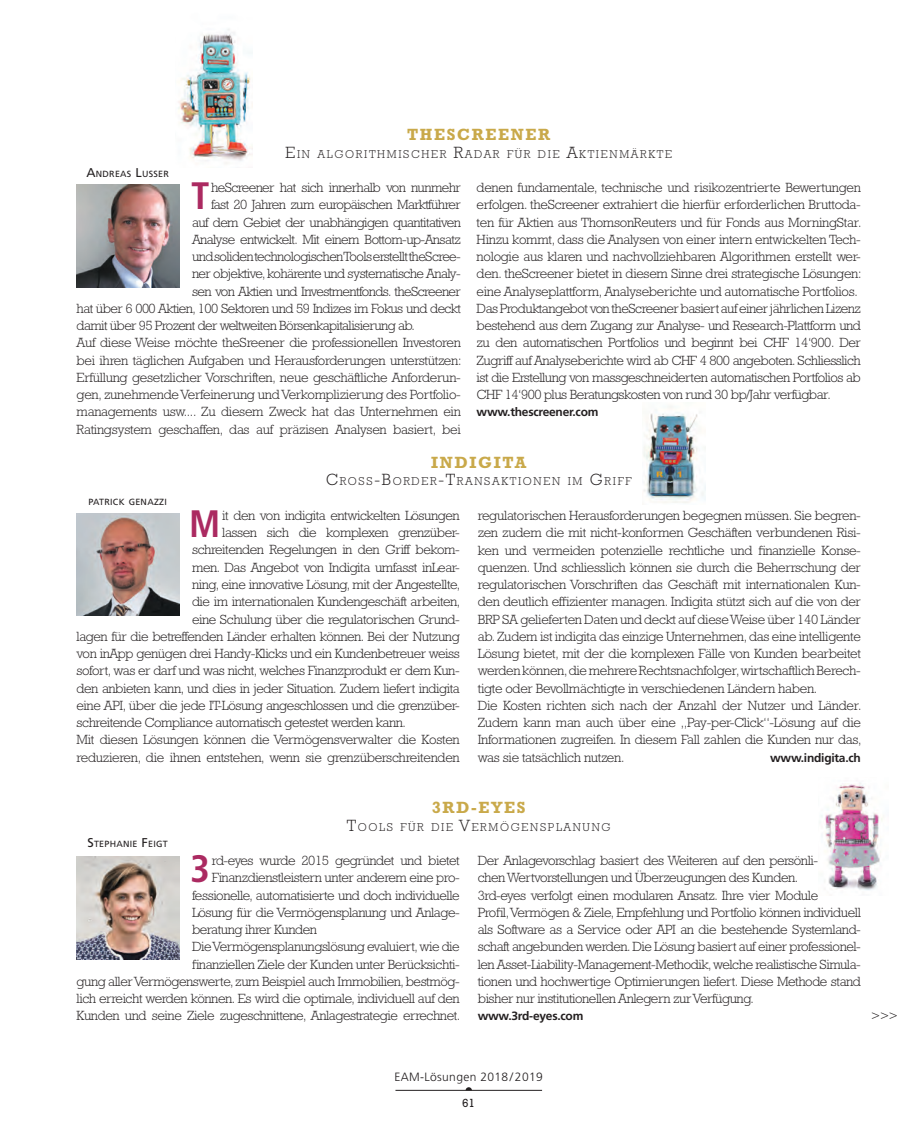
<style>
.page{position:relative;width:915px;height:1140px;background:#fff}
.page>*{position:absolute;margin:0;border:0;box-sizing:border-box;transform-origin:0 0}
.t1{font:700 condensed 38.25px "Frutiger LT";color:#ab2a61}
.t2{font:700 16.5px "Rockwell";letter-spacing:.1em;color:#c9a94a}
.t3{font:700 16.5px "Rockwell";letter-spacing:.1em;color:#c9a94a}
.t4{font:300 13.5px/17.2px "Rockwell";letter-spacing:-.03em;color:#231f20;text-align:justify}
.t5{font:700 12px "Frutiger LT";letter-spacing:-.02em;color:#231f20}
.t6{font:300 12px "Frutiger LT";letter-spacing:.03em;color:#231f20}
.t7{font:12px "Rockwell";color:#231f20}
.t8{font:300 11.55px "Rockwell";letter-spacing:.145em;color:#231f20}
.t9{font:8.85px "Frutiger LT";letter-spacing:.03em;color:#231f20}
.s1{font-size:12.75px}
.s2{font-size:16.5px}
</style>
<div class="page">
<img style="left:178px;top:29px;width:74px;height:135px">
<img style="left:643px;top:406px;width:62px;height:97px">
<img style="left:77px;top:184px;width:102px;height:103px">
<img style="left:77px;top:513px;width:102px;height:103px">
<hr style="left:395px;top:1090px;width:147px;height:1px;background:#231f20">
<svg style="left:465px;top:1087px;width:7px;height:3px"></svg>
<img style="left:77px;top:856px;width:102px;height:103px">
<img style="left:821px;top:783px;width:62px;height:107px">
<p class="t9" style="left:86px;top:168px;width:84px"><span class="s1">A</span>NDREAS <span class="s1">L</span>USSER</p>
<p class="t2" style="left:407px;top:125px;width:145px">THESCREENER</p>
<p class="t8" style="left:285px;top:147px;width:387px"><span class="s2">E</span>IN ALGORITHMISCHER <span class="s2">R</span>ADAR FÜR DIE <span class="s2">A</span>KTIENMÄRKTE</p>
<p class="t1" style="left:191px;top:173px;width:20px">T</p>
<p class="t4" style="left:211px;top:179px;width:251px">heScreener hat sich innerhalb von nunmehr</p>
<p class="t4" style="left:211px;top:196px;width:251px">fast 20 Jahren zum europäischen Marktführer</p>
<p class="t4" style="left:192px;top:213px;width:270px">auf dem Gebiet der unabhängigen quantitativen</p>
<p class="t4" style="left:192px;top:231px;width:270px">Analyse entwickelt. Mit einem Bottom-up-Ansatz</p>
<p class="t4" style="left:192px;top:248px;width:270px">und soliden technologischen Tools erstellt theScree-</p>
<p class="t4" style="left:192px;top:265px;width:270px">ner objektive, kohärente und systematische Analy-</p>
<p class="t4" style="left:192px;top:282px;width:270px">sen von Aktien und Investmentfonds. theScreener</p>
<p class="t4" style="left:77px;top:300px;width:385px">hat über 6 000 Aktien, 100 Sektoren und 59 Indizes im Fokus und deckt</p>
<p class="t4" style="left:77px;top:317px;width:340px">damit über 95 Prozent der weltweiten Börsenkapitalisierung ab.</p>
<p class="t4" style="left:77px;top:334px;width:386px">Auf diese Weise möchte theSreener die professionellen Investoren bei ihren täglichen Aufgaben und Herausforderungen unterstützen:<br>Erfüllung gesetzlicher Vorschriften, neue geschäftliche Anforderun&shy;gen, zunehmende Verfeinerung und Verkomplizierung des Portfolio&shy;managements usw.... Zu diesem Zweck hat das Unternehmen ein Ratingsystem geschaffen, das auf präzisen Analysen basiert, bei</p>
<p class="t4" style="left:476px;top:179px;width:386px">denen fundamentale, technische und risikozentrierte Bewertungen erfolgen. theScreener extrahiert die hierfür erforderlichen Bruttoda&shy;ten für Aktien aus ThomsonReuters und für Fonds aus MorningStar.<br>Hinzu kommt, dass die Analysen von einer intern entwickelten Tech&shy;nologie aus klaren und nachvollziehbaren Algorithmen erstellt wer&shy;den. theScreener bietet in diesem Sinne drei strategische Lösungen: eine Analyseplattform, Analyseberichte und automatische Portfolios.</p>
<p class="t4" style="left:476px;top:300px;width:385px">Das Produktangebot von theScreener basiert auf einer jährlichen Lizenz bestehend aus dem Zugang zur Analyse- und Research-Plattform und zu den automatischen Portfolios und beginnt bei CHF 14‘900. Der Zugriff auf Analyseberichte wird ab CHF 4 800 angeboten. Schliesslich ist die Erstellung von massgeschneiderten automatischen Portfolios ab CHF 14‘900 plus Beratungskosten von rund 30 bp/Jahr verfügbar.</p>
<p class="t5" style="left:476px;top:405px;width:123px">www.thescreener.com</p>
<p class="t9" style="left:88px;top:497px;width:80px">PATRICK GENAZZI</p>
<p class="t2" style="left:431px;top:453px;width:97px">INDIGITA</p>
<p class="t8" style="left:325px;top:475px;width:307px"><span class="s2">C</span>ROSS<span class="s2">-B</span>ORDER<span class="s2">-T</span>RANSAKTIONEN IM <span class="s2">G</span>RIFF</p>
<p class="t1" style="left:189px;top:501px;width:33px">M</p>
<p class="t4" style="left:222px;top:507px;width:239px">it den von indigita entwickelten Lösungen</p>
<p class="t4" style="left:222px;top:524px;width:239px">lassen sich die komplexen grenzüber-</p>
<p class="t4" style="left:192px;top:541px;width:269px">schreitenden Regelungen in den Griff bekom-</p>
<p class="t4" style="left:192px;top:558px;width:269px">men. Das Angebot von Indigita umfasst inLear-</p>
<p class="t4" style="left:192px;top:576px;width:270px">ning, eine innovative Lösung, mit der Angestellte,</p>
<p class="t4" style="left:192px;top:593px;width:270px">die im internationalen Kundengeschäft arbeiten,</p>
<p class="t4" style="left:192px;top:610px;width:269px">eine Schulung über die regulatorischen Grund-</p>
<p class="t4" style="left:77px;top:627px;width:384px">lagen für die betreffenden Länder erhalten können. Bei der Nutzung</p>
<p class="t4" style="left:77px;top:645px;width:384px">von inApp genügen drei Handy-Klicks und ein Kundenbetreuer weiss</p>
<p class="t4" style="left:77px;top:662px;width:384px">sofort, was er darf und was nicht, welches Finanzprodukt er dem Kun-</p>
<p class="t4" style="left:77px;top:679px;width:384px">den anbieten kann, und dies in jeder Situation. Zudem liefert indigita</p>
<p class="t4" style="left:77px;top:696px;width:384px">eine API, über die jede IT-Lösung angeschlossen und die grenzüber-</p>
<p class="t4" style="left:77px;top:714px;width:331px">schreitende Compliance automatisch getestet werden kann.</p>
<p class="t4" style="left:77px;top:731px;width:384px">Mit diesen Lösungen können die Vermögensverwalter die Kosten reduzieren, die ihnen entstehen, wenn sie grenzüberschreitenden</p>
<p class="t4" style="left:477px;top:507px;width:384px">regulatorischen Herausforderungen begegnen müssen. Sie begren&shy;zen zudem die mit nicht-konformen Geschäften verbundenen Risi&shy;ken und vermeiden potenzielle rechtliche und finanzielle Konse&shy;quenzen. Und schliesslich können sie durch die Beherrschung der regulatorischen Vorschriften das Geschäft mit internationalen Kun&shy;den deutlich effizienter managen. Indigita stützt sich auf die von der BRP SA gelieferten Daten und deckt auf diese Weise über 140 Länder ab. Zudem ist indigita das einzige Unternehmen, das eine intelligente Lösung bietet, mit der die komplexen Fälle von Kunden bearbeitet werden können, die mehrere Rechtsnachfolger, wirtschaftlich Berech&shy;tigte oder Bevollmächtigte in verschiedenen Ländern haben.</p>
<p class="t4" style="left:477px;top:696px;width:385px">Die Kosten richten sich nach der Anzahl der Nutzer und Länder.<br>Zudem kann man auch über eine „Pay-per-Click“-Lösung auf die Informationen zugreifen. In diesem Fall zahlen die Kunden nur das, was sie tatsächlich nutzen.</p>
<p class="t5" style="left:770px;top:750px;width:92px">www.indigita.ch</p>
<p class="t9" style="left:87px;top:839px;width:82px"><span class="s1">S</span>TEPHANIE <span class="s1">F</span>EIGT</p>
<p class="t3" style="left:431px;top:798px;width:95px">3RD-EYES</p>
<p class="t8" style="left:346px;top:820px;width:265px"><span class="s2">T</span>OOLS FÜR DIE <span class="s2">V</span>ERMÖGENSPLANUNG</p>
<p class="t1" style="left:190px;top:846px;width:21px">3</p>
<p class="t4" style="left:212px;top:852px;width:249px">rd-eyes wurde 2015 gegründet und bietet</p>
<p class="t4" style="left:212px;top:869px;width:249px">Finanzdienstleistern unter anderem eine pro-</p>
<p class="t4" style="left:192px;top:886px;width:269px">fessionelle, automatisierte und doch individuelle</p>
<p class="t4" style="left:192px;top:903px;width:269px">Lösung für die Vermögensplanung und Anlage-</p>
<p class="t4" style="left:192px;top:921px;width:126px">beratung ihrer Kunden</p>
<p class="t4" style="left:77px;top:938px;width:385px;text-align:right">Die Vermögensplanungslösung evaluiert, wie die<br>finanziellen Ziele der Kunden unter Berücksichti-<br>gung aller Vermögenswerte, zum Beispiel auch Immobilien, bestmög&shy;lich erreicht werden können. Es wird die optimale, individuell auf den Kunden und seine Ziele zugeschnittene, Anlagestrategie errechnet.</p>
<p class="t4" style="left:477px;top:852px;width:342px">Der Anlagevorschlag basiert des Weiteren auf den persönli&shy;chen Wertvorstellungen und Überzeugungen des Kunden.</p>
<p class="t4" style="left:477px;top:886px;width:384px;text-align:left">3rd-eyes verfolgt einen modularen Ansatz. Ihre vier Module<br>Profil, Vermögen &amp; Ziele, Empfehlung und Portfolio können individuell als Software as a Service oder API an die bestehende Systemland&shy;schaft angebunden werden. Die Lösung basiert auf einer professionel&shy;len Asset-Liability-Management-Methodik, welche realistische Simula&shy;tionen und hochwertige Optimierungen liefert. Diese Methode stand bisher nur institutionellen Anlegern zur Verfügung.</p>
<p class="t5" style="left:477px;top:1009px;width:107px">www.3rd-eyes.com</p>
<p class="t4" style="left:870px;top:1007px;width:28px">&gt;&gt;&gt;</p>
<p class="t6" style="left:394px;top:1070px;width:150px">EAM-Lösungen 2018/ 2019</p>
<p class="t7" style="left:462px;top:1096px;width:15px">61</p>
</div>
